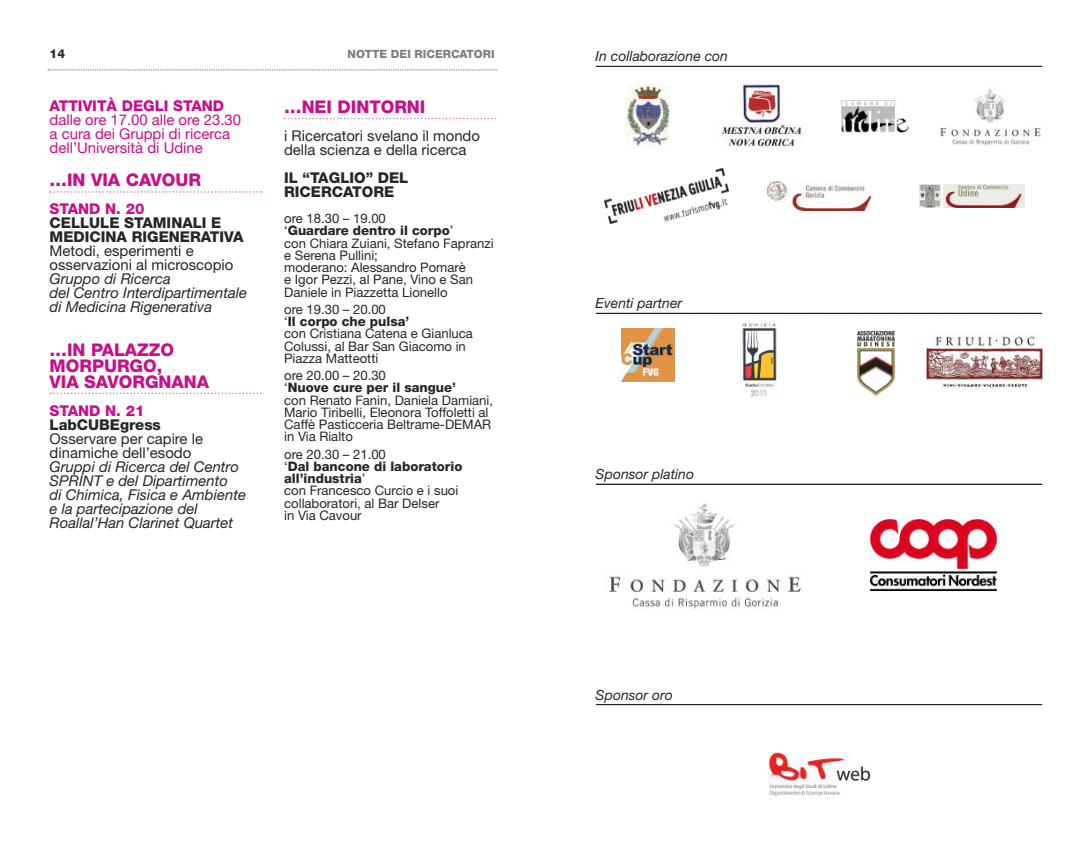
<style>
.page{position:relative;width:1092px;height:844px;background:#fff}
.page>*{position:absolute;margin:0;border:0;box-sizing:border-box;transform-origin:0 0}
.t1{font:800 17.5px/15.8px "Helvetica Neue";color:#ca0d89}
.t2{font:italic 14.88px/14px "Helvetica Neue";color:#272627}
.t3{font:14.88px/14px "Helvetica Neue";color:#272627}
.t4{font:800 14.88px/14px "Helvetica Neue";color:#272627}
.t5{font:14.88px/14px "Helvetica Neue";color:#ca0d89}
.t6{font:800 14.88px "Helvetica Neue";color:#ca0d89}
.t7{font:italic 14px "Helvetica Neue";color:#272627}
.t8{font:13.12px/12.2px "Helvetica Neue";color:#272627}
.t9{font:800 12.25px "Helvetica Neue";color:#272627}
.t10{font:800 11.38px "Helvetica Neue";color:#7d7d7d}
.s1{font-weight:800}
</style>
<div class="page">
<svg style="left:595px;top:66px;width:448px;height:1px"></svg>
<svg style="left:48px;top:69px;width:449px;height:1px"></svg>
<svg style="left:50px;top:191px;width:212px;height:2px"></svg>
<svg style="left:50px;top:392px;width:212px;height:2px"></svg>
<svg style="left:284px;top:118px;width:212px;height:1px"></svg>
<img style="left:625px;top:84px;width:45px;height:64px">
<img style="left:841px;top:100px;width:68px;height:33px">
<img style="left:939px;top:88px;width:102px;height:58px">
<img style="left:719px;top:82px;width:84px;height:65px">
<img style="left:604px;top:169px;width:124px;height:54px">
<img style="left:919px;top:184px;width:105px;height:24px">
<img style="left:767px;top:182px;width:103px;height:28px">
<svg style="left:595px;top:313px;width:448px;height:1px"></svg>
<img style="left:621px;top:328px;width:53px;height:53px">
<img style="left:857px;top:331px;width:37px;height:64px">
<img style="left:740px;top:320px;width:37px;height:77px">
<img style="left:926px;top:334px;width:116px;height:56px">
<svg style="left:595px;top:483px;width:448px;height:2px"></svg>
<img style="left:609px;top:503px;width:192px;height:106px">
<img style="left:870px;top:519px;width:126px;height:71px">
<svg style="left:595px;top:704px;width:448px;height:1px"></svg>
<img style="left:768px;top:752px;width:102px;height:44px">
<p class="t9" style="left:50px;top:50px;width:17px">14</p>
<p class="t10" style="left:347px;top:50px;width:148px">NOTTE DEI RICERCATORI</p>
<p class="t7" style="left:595px;top:51px;width:134px">In collaborazione con</p>
<p class="t6" style="left:50px;top:100px;width:176px">ATTIVITÀ DEGLI STAND</p>
<p class="t5" style="left:50px;top:114px;width:193px">dalle ore 17.00 alle ore 23.30 a cura dei Gruppi di ricerca dell’Università di Udine</p>
<h1 class="t1" style="left:50px;top:173px;width:153px">…IN VIA CAVOUR</h1>
<p class="t6" style="left:50px;top:203px;width:96px">STAND N. 20</p>
<p class="t4" style="left:50px;top:217px;width:195px">CELLULE STAMINALI E<br>MEDICINA RIGENERATIVA</p>
<p class="t3" style="left:50px;top:245px;width:185px">Metodi, esperimenti e osservazioni al microscopio</p>
<p class="t2" style="left:50px;top:273px;width:199px">Gruppo di Ricerca<br>del Centro Interdipartimentale di Medicina Rigenerativa</p>
<h1 class="t1" style="left:50px;top:343px;width:161px">…IN PALAZZO<br>MORPURGO,<br>VIA SAVORGNANA</h1>
<p class="t6" style="left:50px;top:405px;width:96px">STAND N. 21</p>
<p class="t4" style="left:50px;top:418px;width:113px">LabCUBEgress</p>
<p class="t3" style="left:50px;top:432px;width:155px">Osservare per capire le dinamiche dell’esodo</p>
<p class="t2" style="left:50px;top:460px;width:198px">Gruppi di Ricerca del Centro<br>SPRINT e del Dipartimento<br>di Chimica, Fisica e Ambiente e la partecipazione del<br>Roallal’Han Clarinet Quartet</p>
<h1 class="t1" style="left:284px;top:100px;width:143px">…NEI DINTORNI</h1>
<p class="t3" style="left:284px;top:130px;width:197px">i Ricercatori svelano il mondo della scienza e della ricerca</p>
<p class="t4" style="left:284px;top:172px;width:126px">IL “TAGLIO” DEL<br>RICERCATORE</p>
<p class="t8" style="left:284px;top:213px;width:211px">ore 18.30 – 19.00<br>‘<span class="s1">Guardare dentro il corpo</span>’<br>con Chiara Zuiani, Stefano Fapranzi e Serena Pullini;<br>moderano: Alessandro Pomarè<br>e Igor Pezzi, al Pane, Vino e San<br>Daniele in Piazzetta Lionello</p>
<p class="t8" style="left:284px;top:304px;width:190px">ore 19.30 – 20.00<br>‘<span class="s1">Il corpo che pulsa’<br></span>con Cristiana Catena e Gianluca<br>Colussi, al Bar San Giacomo in<br>Piazza Matteotti</p>
<p class="t8" style="left:284px;top:370px;width:210px">ore 20.00 – 20.30<br>‘<span class="s1">Nuove cure per il sangue’<br></span>con Renato Fanin, Daniela Damiani,<br>Mario Tiribelli, Eleonora Toffoletti al<br>Caffè Pasticceria Beltrame-DEMAR in Via Rialto</p>
<p class="t8" style="left:284px;top:449px;width:180px">ore 20.30 – 21.00<br>‘<span class="s1">Dal bancone di laboratorio all’industria</span>’<br>con Francesco Curcio e i suoi collaboratori, al Bar Delser<br>in Via Cavour</p>
<p class="t7" style="left:595px;top:298px;width:88px">Eventi partner</p>
<p class="t7" style="left:595px;top:469px;width:100px">Sponsor platino</p>
<p class="t7" style="left:595px;top:689px;width:79px">Sponsor oro</p>
</div>
